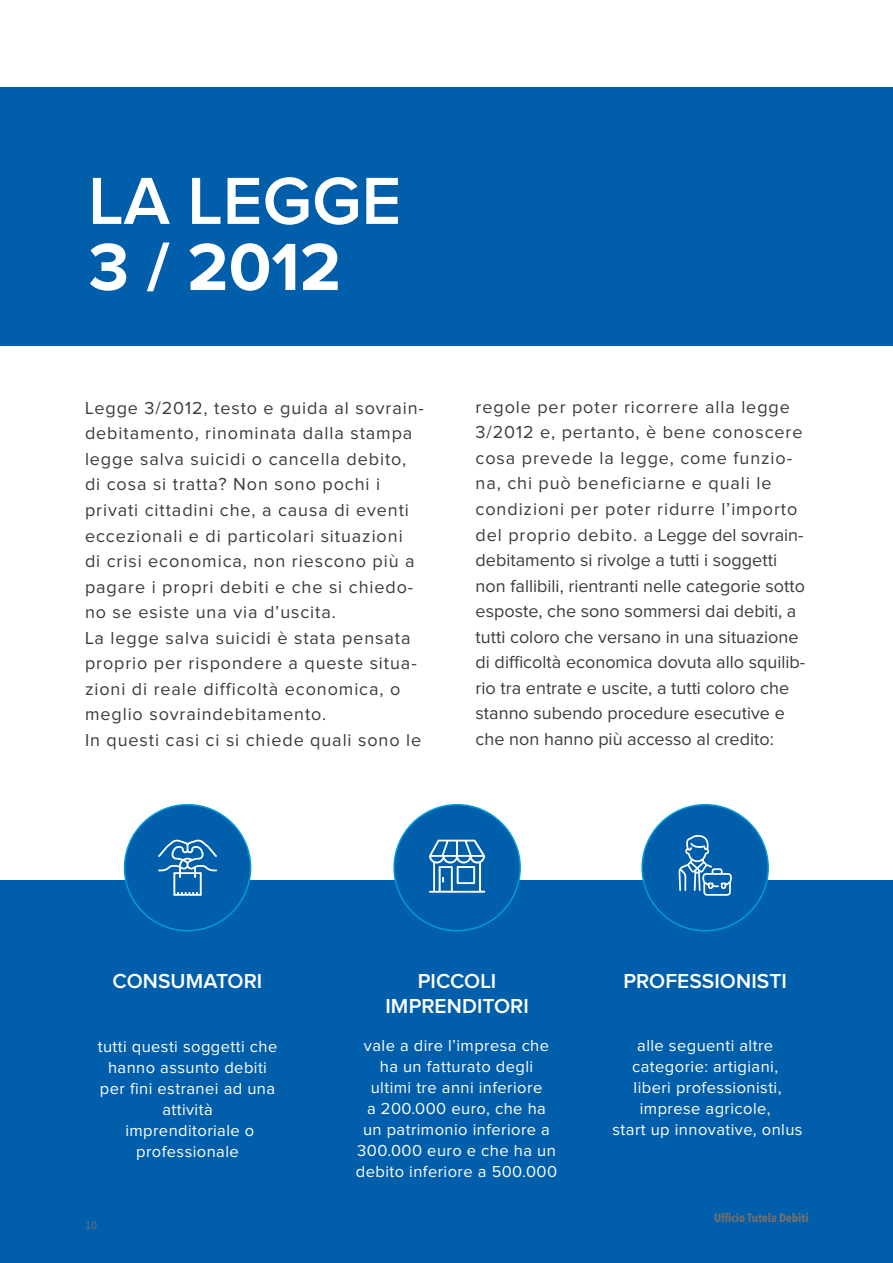
<style>
.page{position:relative;width:893px;height:1263px;background:#fff}
.page>*{position:absolute;margin:0;border:0;box-sizing:border-box;transform-origin:0 0}
.t1{font:600 69px "Proxima Nova";color:#fff}
.t2{font:700 69px "Proxima Nova";color:#fff}
.t3{font:600 21px/25.2px "Proxima Nova";letter-spacing:.005em;color:#fff;text-align:center}
.t4{font:18px/25.5px "Proxima Nova";color:#3c3c3b}
.t5{font:18px/25.5px "Proxima Nova";letter-spacing:.05em;color:#3c3c3b}
.t6{font:16.5px/21px "Proxima Nova";letter-spacing:.025em;color:#fff;text-align:center}
.t7{font:700 12px "Avenir Next Condensed";color:#706f6e}
.t8{font:12px "Source Sans Pro";color:#706f6e}
</style>
<div class="page">
<div style="left:0;top:87px;width:893px;height:258px;background:#005eab"></div>
<div style="left:0;top:880px;width:893px;height:383px;background:#005eab"></div>
<div style="left:125px;top:805px;width:126px;height:126px;background:#005eab;border-radius:50%"></div>
<div style="left:394px;top:805px;width:126px;height:126px;background:#005eab;border-radius:50%"></div>
<div style="left:642px;top:805px;width:126px;height:126px;background:#005eab;border-radius:50%"></div>
<svg style="left:158px;top:839px;width:59px;height:57px"></svg>
<svg style="left:429px;top:840px;width:56px;height:53px"></svg>
<svg style="left:678px;top:835px;width:54px;height:61px"></svg>
<h1 class="t1" style="left:89px;top:169px;width:314px">LA LEGGE</h1>
<h1 class="t2" style="left:89px;top:228px;width:254px">3 / 2012</h1>
<p class="t5" style="left:85px;top:396px;width:340px">Legge 3/2012, testo e guida al sovrain&shy;debitamento, rinominata dalla stampa legge salva suicidi o cancella debito, di cosa si tratta? Non sono pochi i privati cittadini che, a causa di eventi eccezionali e di particolari situazioni<br>di crisi economica, non riescono più a pagare i propri debiti e che si chiedo&shy;no se esiste una via d’uscita.<br>La legge salva suicidi è stata pensata proprio per rispondere a queste situa&shy;zioni di reale difficoltà economica, o meglio sovraindebitamento.<br>In questi casi ci si chiede quali sono le</p>
<p class="t4" style="left:476px;top:395px;width:331px">regole per poter ricorrere alla legge 3/2012 e, pertanto, è bene conoscere cosa prevede la legge, come funzio&shy;na, chi può beneficiarne e quali le condizioni per poter ridurre l’importo del proprio debito. a Legge del sovrain&shy;debitamento si rivolge a tutti i soggetti non fallibili, rientranti nelle categorie sotto esposte, che sono sommersi dai debiti, a tutti coloro che versano in una situazione di difficoltà economica dovuta allo squilib&shy;rio tra entrate e uscite, a tutti coloro che stanno subendo procedure esecutive e che non hanno più accesso al credito:</p>
<p class="t3" style="left:113px;top:969px;width:151px">CONSUMATORI</p>
<p class="t3" style="left:385px;top:969px;width:145px">PICCOLI<br>IMPRENDITORI</p>
<p class="t3" style="left:624px;top:969px;width:165px">PROFESSIONISTI</p>
<p class="t6" style="left:98px;top:1036px;width:181px">tutti questi soggetti che hanno assunto debiti per fini estranei ad una attività<br>imprenditoriale o professionale</p>
<p class="t6" style="left:356px;top:1035px;width:203px">vale a dire l’impresa che ha un fatturato degli<br>ultimi tre anni inferiore<br>a 200.000 euro, che ha un patrimonio inferiore a<br>300.000 euro e che ha un debito inferiore a 500.000</p>
<p class="t6" style="left:612px;top:1035px;width:191px">alle seguenti altre categorie: artigiani,<br>liberi professionisti, imprese agricole,<br>start up innovative, onlus</p>
<p class="t7" style="left:714px;top:1211px;width:96px">Ufficio Tutela Debiti</p>
<p class="t8" style="left:85px;top:1218px;width:13px">10</p>
</div>
